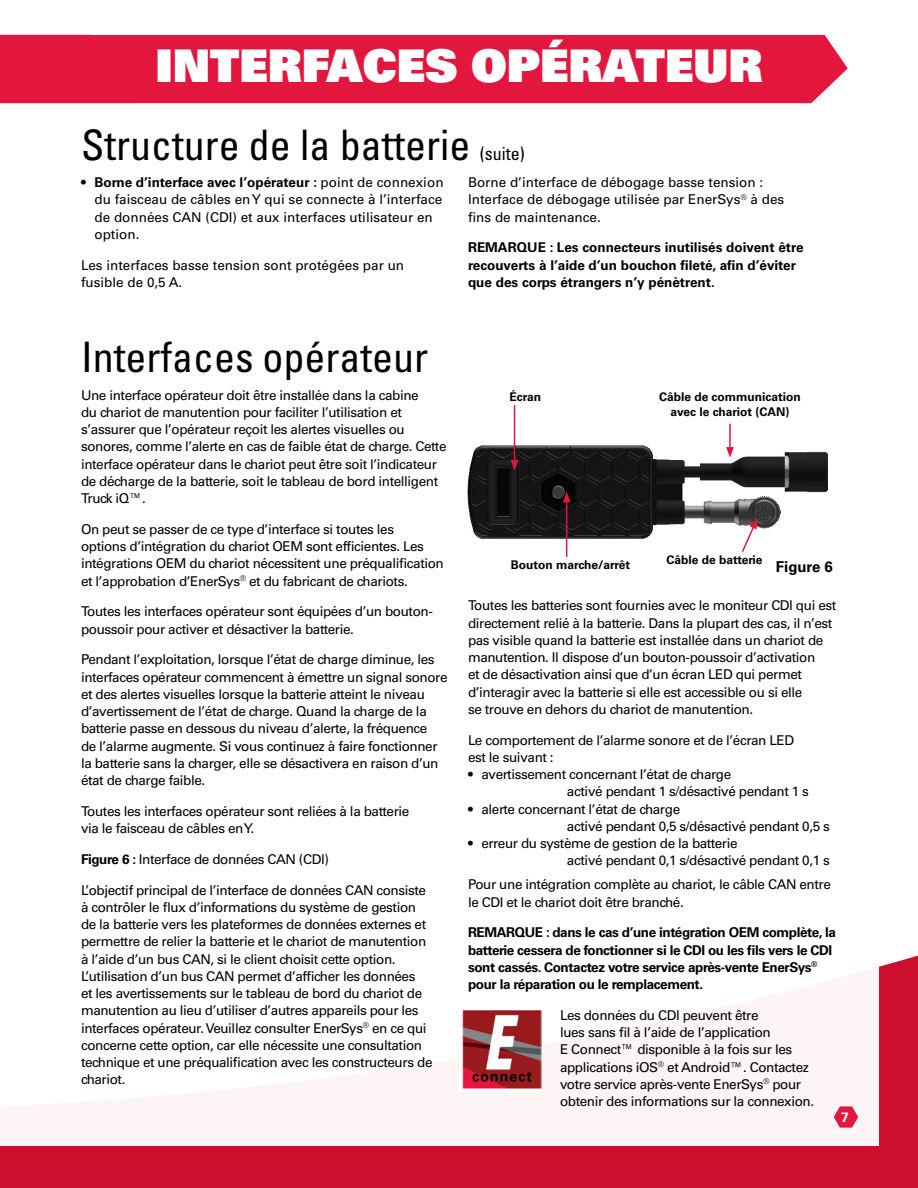
<style>
.page{position:relative;width:918px;height:1188px;background:#fff}
.page>*{position:absolute;margin:0;border:0;box-sizing:border-box;transform-origin:0 0}
.t1{font:45px "Univers LT Std X Black";color:#fff}
.Labels{font:condensed 42px "Univers LT Std";color:#000}
.Labels-2{font:condensed 18px "Univers LT Std";color:#000}
.Labels-3{font:700 15px "Univers LT Std";color:#000}
.Labels-4{font:13.5px/17.2px "Univers LT Std";letter-spacing:-.03em;color:#000}
.Labels-5{font:13.5px/17.2px "Univers LT Std";color:#000}
.Labels-6{font:700 13.5px/17.2px "Univers LT Std";letter-spacing:-.03em;color:#000}
.Labels-7{font:700 13.5px/17.2px "Univers LT Std";color:#000}
.t2{font:700 13.5px "Univers LT Std";color:#fff}
.Labels-8{font:700 12px/15px "Univers LT Std";color:#000;text-align:center}
.s1{font-weight:700}
</style>
<div class="page">
<div style="left:0;top:955px;width:918px;height:233px;background:#ce0e2d"></div>
<div style="left:0;top:857px;width:879px;height:289px;background:#fff"></div>
<div style="left:135px;top:35px;width:713px;height:68px;background:#e3173e"></div>
<div style="left:0;top:35px;width:135px;height:68px;background:#e3173e"></div>
<img style="left:467px;top:405px;width:361px;height:152px">
<svg style="left:741px;top:518px;width:16px;height:36px"></svg>
<hr style="left:566px;top:500px;width:1px;height:57px;background:#e3173e">
<svg style="left:563px;top:492px;width:8px;height:10px"></svg>
<hr style="left:514px;top:405px;width:1px;height:57px;background:#e3173e">
<svg style="left:511px;top:460px;width:7px;height:11px"></svg>
<hr style="left:729px;top:424px;width:2px;height:25px;background:#e3173e">
<svg style="left:726px;top:447px;width:8px;height:11px"></svg>
<img style="left:462px;top:1010px;width:79px;height:79px">
<svg style="left:834px;top:1106px;width:24px;height:22px"></svg>
<p class="t1" style="left:155px;top:36px;width:609px">INTERFACES OPÉRATEUR</p>
<p class="Labels" style="left:81px;top:118px;width:391px">Structure de la batterie</p>
<p class="Labels-2" style="left:480px;top:142px;width:46px">(suite)</p>
<p class="Labels-5" style="left:94px;top:174px;width:351px;text-indent:-14px"><span class="s1">• Borne d’interface avec l’opérateur :</span> point de connexion du faisceau de câbles en Y qui se connecte à l’interface de données CAN (CDI) et aux interfaces utilisateur en option.</p>
<p class="Labels-5" style="left:81px;top:256px;width:325px">Les interfaces basse tension sont protégées par un fusible de 0,5 A.</p>
<p class="Labels" style="left:81px;top:330px;width:349px">Interfaces opérateur</p>
<p class="Labels-4" style="left:81px;top:386px;width:367px">Une interface opérateur doit être installée dans la cabine<br>du chariot de manutention pour faciliter l’utilisation et s’assurer que l’opérateur reçoit les alertes visuelles ou sonores, comme l’alerte en cas de faible état de charge. Cette interface opérateur dans le chariot peut être soit l’indicateur de décharge de la batterie, soit le tableau de bord intelligent Truck iQ™.</p>
<p class="Labels-4" style="left:81px;top:520px;width:364px">On peut se passer de ce type d’interface si toutes les<br>options d’intégration du chariot OEM sont efficientes. Les intégrations OEM du chariot nécessitent une préqualification et l’approbation d’EnerSys<sup>®</sup> et du fabricant de chariots.</p>
<p class="Labels-4" style="left:81px;top:603px;width:353px">Toutes les interfaces opérateur sont équipées d’un bouton&shy;poussoir pour activer et désactiver la batterie.</p>
<p class="Labels-4" style="left:81px;top:651px;width:368px">Pendant l’exploitation, lorsque l’état de charge diminue, les interfaces opérateur commencent à émettre un signal sonore et des alertes visuelles lorsque la batterie atteint le niveau d’avertissement de l’état de charge. Quand la charge de la batterie passe en dessous du niveau d’alerte, la fréquence<br>de l’alarme augmente. Si vous continuez à faire fonctionner la batterie sans la charger, elle se désactivera en raison d’un état de charge faible.</p>
<p class="Labels-4" style="left:81px;top:802px;width:330px">Toutes les interfaces opérateur sont reliées à la batterie via le faisceau de câbles en Y.</p>
<p class="Labels-4" style="left:81px;top:850px;width:249px"><span class="s1">Figure 6 :</span> Interface de données CAN (CDI)</p>
<p class="Labels-4" style="left:81px;top:881px;width:353px">L’objectif principal de l’interface de données CAN consiste à contrôler le flux d’informations du système de gestion de la batterie vers les plateformes de données externes et permettre de relier la batterie et le chariot de manutention à l’aide d’un bus CAN, si le client choisit cette option.<br>L’utilisation d’un bus CAN permet d’afficher les données<br>et les avertissements sur le tableau de bord du chariot de manutention au lieu d’utiliser d’autres appareils pour les interfaces opérateur. Veuillez consulter EnerSys<sup>®</sup> en ce qui concerne cette option, car elle nécessite une consultation technique et une préqualification avec les constructeurs de chariot.</p>
<p class="Labels-5" style="left:468px;top:174px;width:318px">Borne d’interface de débogage basse tension :<br>Interface de débogage utilisée par EnerSys<sup>®</sup> à des fins de maintenance.</p>
<p class="Labels-7" style="left:468px;top:239px;width:337px">REMARQUE : Les connecteurs inutilisés doivent être recouverts à l’aide d’un bouchon fileté, afin d’éviter que des corps étrangers n’y pénètrent.</p>
<p class="Labels-8" style="left:509px;top:389px;width:33px">Écran</p>
<p class="Labels-8" style="left:659px;top:389px;width:143px">Câble de communication avec le chariot (CAN)</p>
<p class="Labels-8" style="left:511px;top:557px;width:121px">Bouton marche/arrêt</p>
<p class="Labels-8" style="left:666px;top:552px;width:98px">Câble de batterie</p>
<p class="Labels-3" style="left:776px;top:558px;width:59px">Figure 6</p>
<p class="Labels-4" style="left:468px;top:597px;width:370px">Toutes les batteries sont fournies avec le moniteur CDI qui est directement relié à la batterie. Dans la plupart des cas, il n’est pas visible quand la batterie est installée dans un chariot de manutention. Il dispose d’un bouton-poussoir d’activation<br>et de désactivation ainsi que d’un écran LED qui permet d’interagir avec la batterie si elle est accessible ou si elle<br>se trouve en dehors du chariot de manutention.</p>
<p class="Labels-4" style="left:468px;top:731px;width:328px">Le comportement de l’alarme sonore et de l’écran LED est le suivant :</p>
<p class="Labels-4" style="left:567px;top:766px;width:244px;text-indent:-99px">• avertissement concernant l’état de charge<br>activé pendant 1 s/désactivé pendant 1 s</p>
<p class="Labels-4" style="left:567px;top:800px;width:264px;text-indent:-99px">• alerte concernant l’état de charge<br>activé pendant 0,5 s/désactivé pendant 0,5 s</p>
<p class="Labels-4" style="left:567px;top:835px;width:264px;text-indent:-99px">• erreur du système de gestion de la batterie<br>activé pendant 0,1 s/désactivé pendant 0,1 s</p>
<p class="Labels-4" style="left:468px;top:876px;width:364px">Pour une intégration complète au chariot, le câble CAN entre le CDI et le chariot doit être branché.</p>
<p class="Labels-6" style="left:468px;top:924px;width:370px">REMARQUE : dans le cas d’une intégration OEM complète, la batterie cessera de fonctionner si le CDI ou les fils vers le CDI sont cassés. Contactez votre service après-vente EnerSys<sup>® </sup>pour la réparation ou le remplacement.</p>
<p class="Labels-4" style="left:560px;top:1006px;width:256px">Les données du CDI peuvent être<br>lues sans fil à l’aide de l’application<br>E Connect™ disponible à la fois sur les applications iOS<sup>®</sup> et Android™. Contactez votre service après-vente EnerSys<sup>®</sup> pour obtenir des informations sur la connexion.</p>
<p class="t2" style="left:841px;top:1109px;width:9px">7</p>
</div>
